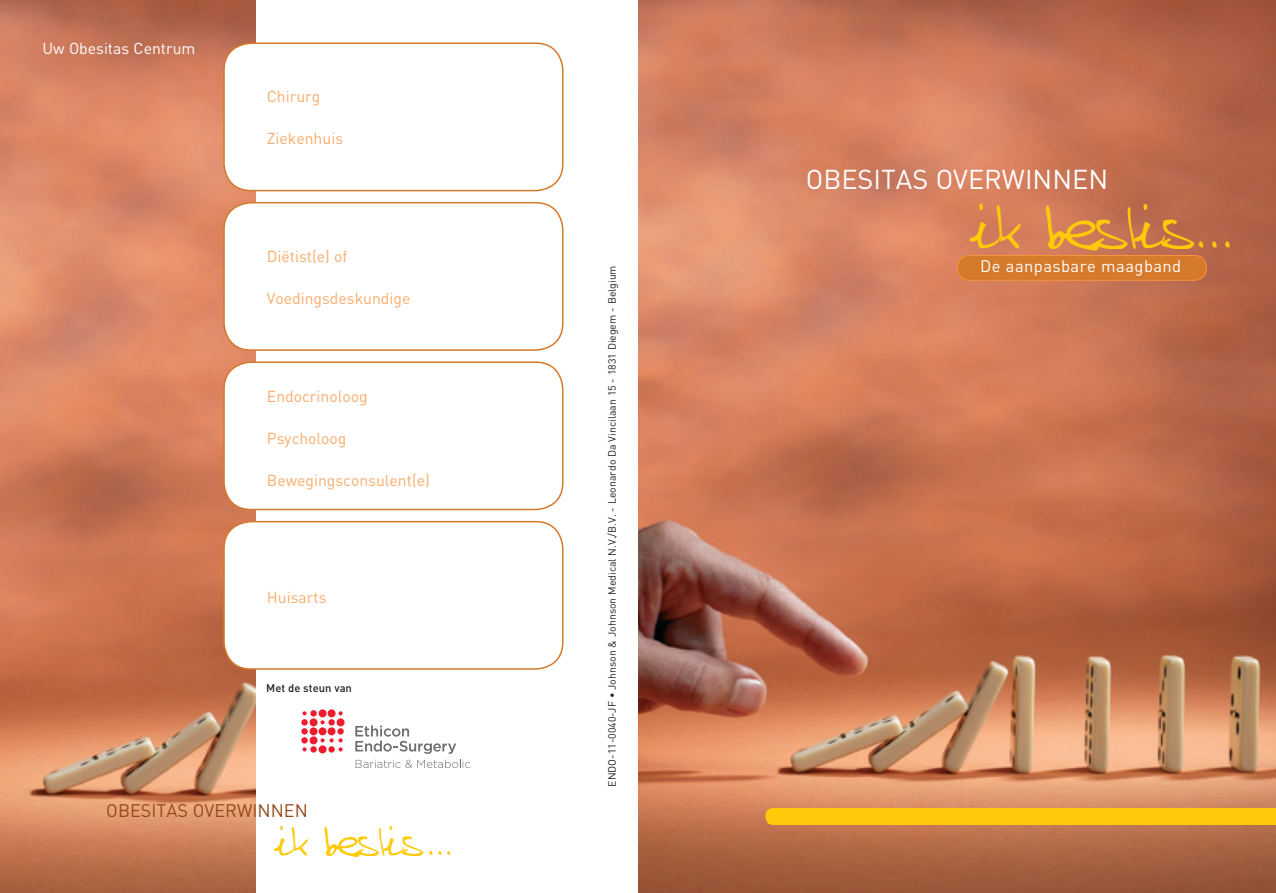
<style>
.page{position:relative;width:1276px;height:893px;background:#fff}
.page>*{position:absolute;margin:0;border:0;box-sizing:border-box;transform-origin:0 0}
.t1{font:49.5px "Steve";letter-spacing:.025em;color:#feca0a;scale:.9 1}
.t2{font:33px "Steve";letter-spacing:.025em;color:#feca0a;scale:.9 1}
.t3{font:27px "DIN";color:#fff}
.t4{font:18px "DIN";color:#98461a}
.t5{font:16.65px "DIN";letter-spacing:.025em;color:#fff}
.t6{font:15.75px "DIN";color:#faab6a}
.t7{font:15.75px "DIN";color:#fff}
.t8{font:500 11.25px "DIN";color:#231f20}
.t9{font:10.5px "DIN";color:#231f20}
</style>
<div class="page">
<img style="left:638px;top:0;width:638px;height:893px">
<div style="left:765px;top:808px;width:511px;height:17px;background:#feca0a"></div>
<div style="left:957px;top:255px;width:249px;height:25px;background:#d5792b;border-radius:12px"></div>
<div style="left:957px;top:255px;width:249px;height:26px;border:1px solid #f7943c;border-radius:12px"></div>
<img style="left:0;top:0;width:255px;height:893px">
<div style="left:224px;top:203px;width:339px;height:147px;background:#fff;border-radius:27px"></div>
<div style="left:223px;top:202px;width:340px;height:149px;border:2px solid #d5792b;border-radius:27px"></div>
<div style="left:224px;top:362px;width:339px;height:147px;background:#fff;border-radius:27px"></div>
<div style="left:223px;top:361px;width:340px;height:149px;border:2px solid #d5792b;border-radius:27px"></div>
<div style="left:224px;top:522px;width:339px;height:147px;background:#fff;border-radius:27px"></div>
<div style="left:223px;top:521px;width:340px;height:149px;border:2px solid #d5792b;border-radius:27px"></div>
<div style="left:224px;top:43px;width:339px;height:148px;background:#fff;border-radius:27px"></div>
<div style="left:223px;top:43px;width:340px;height:148px;border:2px solid #d5792b;border-radius:27px"></div>
<svg style="left:310px;top:746px;width:7px;height:7px"></svg>
<svg style="left:301px;top:737px;width:7px;height:7px"></svg>
<svg style="left:301px;top:728px;width:7px;height:7px"></svg>
<div style="left:337px;top:728px;width:7px;height:7px;background:#ee1b2d;border-radius:50%"></div>
<svg style="left:301px;top:719px;width:7px;height:7px"></svg>
<div style="left:328px;top:719px;width:7px;height:7px;background:#ee1b2d;border-radius:50%"></div>
<div style="left:310px;top:710px;width:7px;height:6px;background:#ee1b2d;border-radius:50%"></div>
<svg style="left:318px;top:745px;width:8px;height:8px"></svg>
<div style="left:309px;top:736px;width:8px;height:8px;background:#ee1b2d;border-radius:50%"></div>
<div style="left:309px;top:727px;width:8px;height:8px;background:#ee1b2d;border-radius:50%"></div>
<div style="left:318px;top:727px;width:8px;height:8px;background:#ee1b2d;border-radius:50%"></div>
<div style="left:328px;top:727px;width:7px;height:8px;background:#ee1b2d;border-radius:50%"></div>
<div style="left:309px;top:718px;width:8px;height:8px;background:#ee1b2d;border-radius:50%"></div>
<div style="left:337px;top:718px;width:7px;height:8px;background:#ee1b2d;border-radius:50%"></div>
<div style="left:318px;top:709px;width:8px;height:8px;background:#ee1b2d;border-radius:50%"></div>
<div style="left:328px;top:709px;width:7px;height:8px;background:#ee1b2d;border-radius:50%"></div>
<svg style="left:302px;top:747px;width:4px;height:4px"></svg>
<svg style="left:320px;top:738px;width:23px;height:13px"></svg>
<svg style="left:320px;top:720px;width:5px;height:4px"></svg>
<svg style="left:302px;top:711px;width:4px;height:4px"></svg>
<svg style="left:338px;top:711px;width:5px;height:4px"></svg>
<svg style="left:355px;top:725px;width:115px;height:43px"></svg>
<p class="t7" style="left:43px;top:38px;width:154px">Uw Obesitas Centrum</p>
<p class="t6" style="left:267px;top:87px;width:55px">Chirurg</p>
<p class="t6" style="left:267px;top:129px;width:78px">Ziekenhuis</p>
<p class="t6" style="left:267px;top:247px;width:82px">Diëtist(e) of</p>
<p class="t6" style="left:267px;top:289px;width:145px">Voedingsdeskundige</p>
<p class="t6" style="left:267px;top:386px;width:102px">Endocrinoloog</p>
<p class="t6" style="left:267px;top:428px;width:81px">Psycholoog</p>
<p class="t6" style="left:267px;top:470px;width:164px">Bewegingsconsulent(e)</p>
<p class="t6" style="left:267px;top:588px;width:61px">Huisarts</p>
<p class="t8" style="left:266px;top:681px;width:87px">Met de steun van</p>
<p class="t4" style="left:106px;top:799px;width:203px">OBESITas OVERWINNEN</p>
<h2 class="t2" style="left:276px;top:817px;width:197px">ik beslis...</h2>
<p class="t9" style="left:605px;top:787px;width:523px;rotate:-90deg">ENDO-11-0040-JF • Johnson &amp; Johnson Medical N.V./B.V. - Leonardo Da Vincilaan 15 - 1831 Diegem - Belgium</p>
<h3 class="t3" style="left:806px;top:163px;width:304px">OBESITas OVERWINNEN</h3>
<h1 class="t1" style="left:973px;top:190px;width:290px">ik beslis...</h1>
<p class="t5" style="left:980px;top:256px;width:203px">De aanpasbare maagband</p>
</div>
